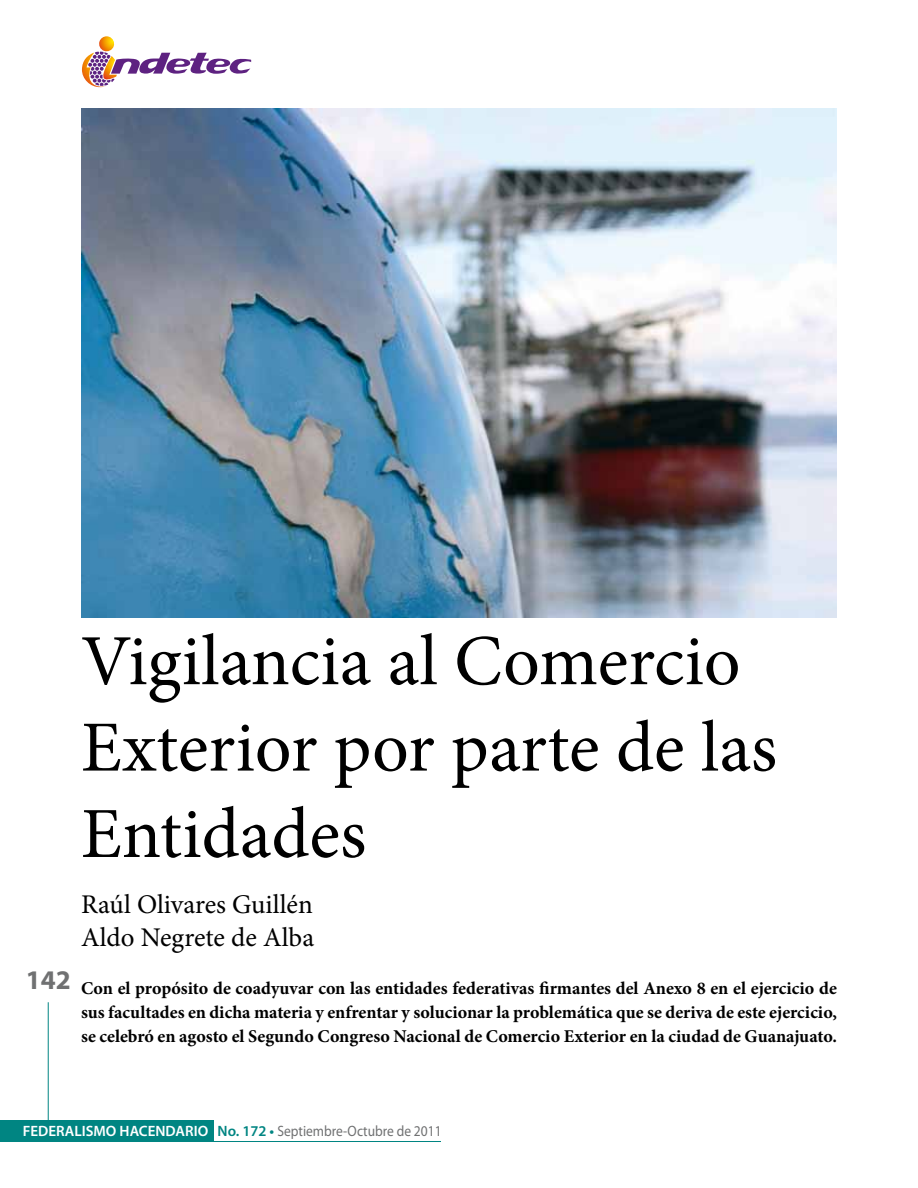
<style>
.page{position:relative;width:918px;height:1188px;background:#fff}
.page>*{position:absolute;margin:0;border:0;box-sizing:border-box;transform-origin:0 0}
.t1{font:72px/86.4px "Minion Pro";color:#000}
.t2{font:27px/32.4px "Minion Pro";color:#000}
.t3{font:700 27px "Myriad Pro";color:#707172}
.t4{font:700 18px/24px "Minion Pro";color:#000;text-align:justify}
.t5{font:15px "Myriad Pro";color:#707172;scale:.9 1}
.s1{font-weight:600;color:#fff}
.s2{font-weight:600;color:#008582}
</style>
<div class="page">
<div style="left:0;top:1121px;width:213px;height:21px;background:#008582"></div>
<hr style="left:0;top:1141px;width:441px;height:1px;background:#008582">
<hr style="left:48px;top:1002px;width:1px;height:119px;background:#008582">
<svg style="left:82px;top:36px;width:169px;height:52px"></svg>
<img style="left:81px;top:108px;width:756px;height:510px">
<h2 class="t3" style="left:26px;top:963px;width:46px">142</h2>
<h1 class="t1" style="left:81px;top:618px;width:698px">Vigilancia al Comercio<br>Exterior por parte de las<br>Entidades</h1>
<h2 class="t2" style="left:81px;top:889px;width:235px">Raúl Olivares Guillén<br>Aldo Negrete de Alba</h2>
<p class="t4" style="left:81px;top:976px;width:757px">Con el propósito de coadyuvar con las entidades federativas firmantes del Anexo 8 en el ejercicio de sus facultades en dicha materia y enfrentar y solucionar la problemática que se deriva de este ejercicio, se celebró en agosto el Segundo Congreso Nacional de Comercio Exterior en la ciudad de Guanajuato.</p>
<p class="t5" style="left:23px;top:1122px;width:467px"><span class="s1">FEDERALISMO HACENDARIO</span> <span class="s2">No. 172 •</span> Septiembre-Octubre de 2011</p>
</div>
